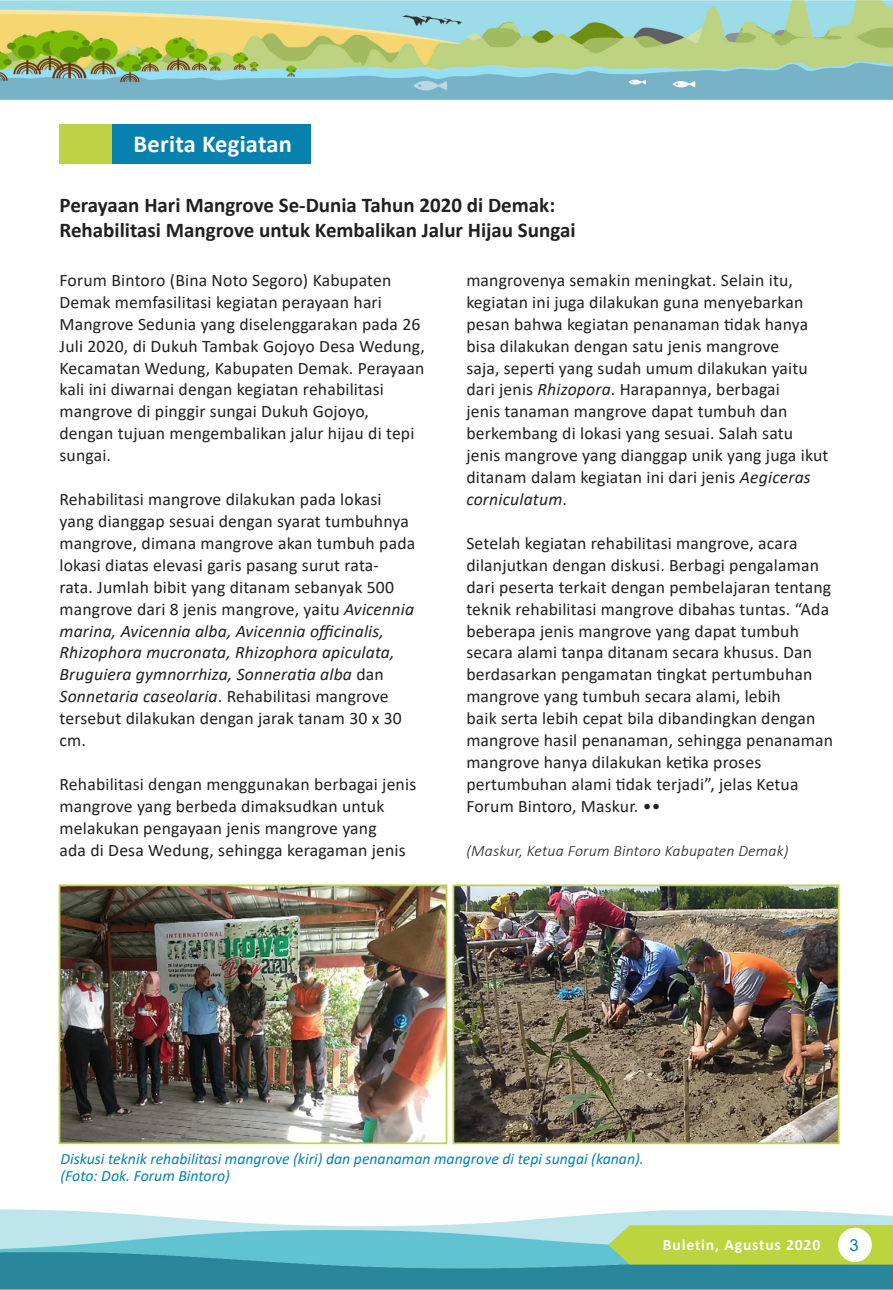
<style>
.page{position:relative;width:893px;height:1290px;background:#fff}
.page>*{position:absolute;margin:0;border:0;box-sizing:border-box;transform-origin:0 0}
.Teks_isi{font:700 24.5px "Calibri";letter-spacing:.01em;color:#fff}
.Teks_isi-2{font:700 21px/25.2px "Calibri";color:#231f20}
.Teks_isi-3{font:17.5px/21.9px "Calibri";letter-spacing:.01em;color:#231f20}
.t1{font:16.62px "Arial";color:#0781ae}
.Gambar{font:italic 15.75px/17.5px "Calibri";color:#0781ae}
.Teks_isi-4{font:italic 300 15.75px "Calibri";letter-spacing:.01em;color:#231f20}
.t2{font:700 15.75px "Calibri";letter-spacing:.05em;color:#fff}
.s1{font-style:italic}
</style>
<div class="page">
<img style="left:0;top:0;width:893px;height:100px">
<img style="left:0;top:1209px;width:893px;height:81px">
<div style="left:112px;top:124px;width:199px;height:40px;background:#0781ae"></div>
<div style="left:60px;top:124px;width:52px;height:40px;background:#bed246"></div>
<img style="left:62px;top:887px;width:382px;height:254px">
<div style="left:59px;top:884px;width:388px;height:260px;border:2px solid #bed246"></div>
<img style="left:456px;top:887px;width:380px;height:254px">
<div style="left:453px;top:884px;width:386px;height:260px;border:2px solid #bed246"></div>
<p class="Teks_isi" style="left:134px;top:127px;width:160px">Berita Kegiatan</p>
<p class="Teks_isi-2" style="left:60px;top:192px;width:517px">Perayaan Hari Mangrove Se-Dunia Tahun 2020 di Demak:<br>Rehabilitasi Mangrove untuk Kembalikan Jalur Hijau Sungai</p>
<p class="Teks_isi-3" style="left:60px;top:269px;width:367px">Forum Bintoro (Bina Noto Segoro) Kabupaten Demak memfasilitasi kegiatan perayaan hari Mangrove Sedunia yang diselenggarakan pada 26<br>Juli 2020, di Dukuh Tambak Gojoyo Desa Wedung, Kecamatan Wedung, Kabupaten Demak. Perayaan kali ini diwarnai dengan kegiatan rehabilitasi mangrove di pinggir sungai Dukuh Gojoyo, dengan tujuan mengembalikan jalur hijau di tepi sungai.</p>
<p class="Teks_isi-3" style="left:60px;top:488px;width:357px">Rehabilitasi mangrove dilakukan pada lokasi yang dianggap sesuai dengan syarat tumbuhnya mangrove, dimana mangrove akan tumbuh pada lokasi diatas elevasi garis pasang surut rata&shy;rata. Jumlah bibit yang ditanam sebanyak 500 mangrove dari 8 jenis mangrove, yaitu <span class="s1">Avicennia marina, Avicennia alba, Avicennia officinalis, Rhizophora mucronata, Rhizophora apiculata, Bruguiera gymnorrhiza, Sonneratia alba</span> dan <span class="s1">Sonnetaria caseolaria</span>. Rehabilitasi mangrove tersebut dilakukan dengan jarak tanam 30 x 30 cm.</p>
<p class="Teks_isi-3" style="left:60px;top:773px;width:358px">Rehabilitasi dengan menggunakan berbagai jenis mangrove yang berbeda dimaksudkan untuk melakukan pengayaan jenis mangrove yang<br>ada di Desa Wedung, sehingga keragaman jenis</p>
<p class="Teks_isi-3" style="left:466px;top:269px;width:364px">mangrovenya semakin meningkat. Selain itu, kegiatan ini juga dilakukan guna menyebarkan pesan bahwa kegiatan penanaman tidak hanya bisa dilakukan dengan satu jenis mangrove<br>saja, seperti yang sudah umum dilakukan yaitu dari jenis <span class="s1">Rhizopora</span>. Harapannya, berbagai<br>jenis tanaman mangrove dapat tumbuh dan berkembang di lokasi yang sesuai. Salah satu jenis mangrove yang dianggap unik yang juga ikut ditanam dalam kegiatan ini dari jenis <span class="s1">Aegiceras corniculatum</span>.</p>
<p class="Teks_isi-3" style="left:466px;top:532px;width:368px">Setelah kegiatan rehabilitasi mangrove, acara dilanjutkan dengan diskusi. Berbagi pengalaman dari peserta terkait dengan pembelajaran tentang teknik rehabilitasi mangrove dibahas tuntas. “Ada beberapa jenis mangrove yang dapat tumbuh secara alami tanpa ditanam secara khusus. Dan berdasarkan pengamatan tingkat pertumbuhan mangrove yang tumbuh secara alami, lebih<br>baik serta lebih cepat bila dibandingkan dengan mangrove hasil penanaman, sehingga penanaman mangrove hanya dilakukan ketika proses pertumbuhan alami tidak terjadi”, jelas Ketua Forum Bintoro, Maskur. ••</p>
<p class="Teks_isi-4" style="left:466px;top:841px;width:324px">(Maskur, Ketua Forum Bintoro Kabupaten Demak)</p>
<p class="Gambar" style="left:61px;top:1149px;width:585px">Diskusi teknik rehabilitasi mangrove (kiri) dan penanaman mangrove di tepi sungai (kanan). (Foto: Dok. Forum Bintoro)</p>
<p class="t2" style="left:663px;top:1233px;width:159px">Buletin, Agustus 2020</p>
<p class="t1" style="left:849px;top:1233px;width:11px">3</p>
</div>
